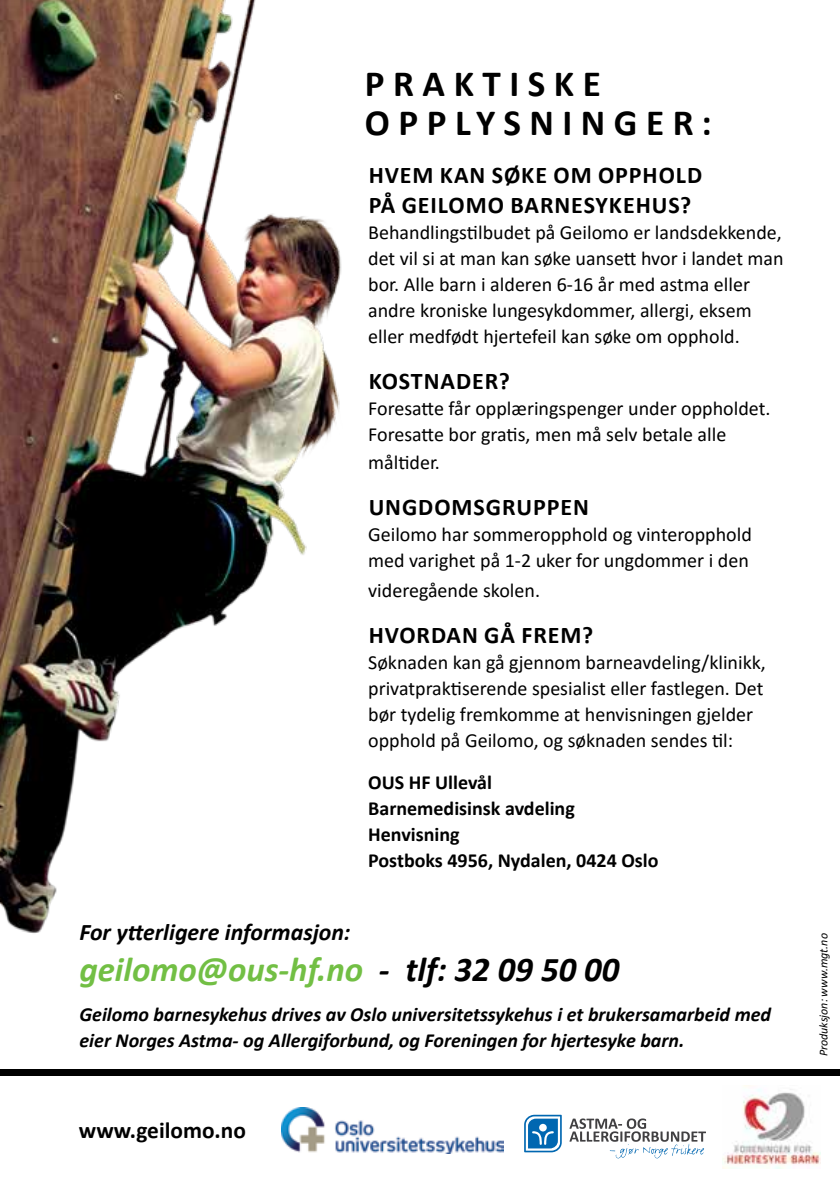
<style>
.page{position:relative;width:840px;height:1191px;background:#fff}
.page>*{position:absolute;margin:0;border:0;box-sizing:border-box;transform-origin:0 0}
.t1{font:700 37.2px/39.4px "Calibri";letter-spacing:.23em;color:#000}
.t2{font:italic 700 34.8px "Calibri";color:#72bf44}
.t3{font:700 24px/30px "Calibri";letter-spacing:.04em;color:#000}
.t4{font:italic 700 23.8px "Calibri";color:#000}
.t5{font:700 23.4px "Calibri";color:#000}
.t6{font:20px/26px "Calibri";color:#000}
.t7{font:italic 700 20px/26px "Calibri";color:#000}
.t8{font:700 20px/26px "Calibri";color:#000}
.t9{font:italic 12px "Calibri";color:#000}
.s1{color:#000}
</style>
<div class="page">
<img style="left:722px;top:1085px;width:97px;height:83px">
<div style="left:0;top:1069px;width:839px;height:6px;background:#000"></div>
<svg style="left:524px;top:1114px;width:37px;height:38px"></svg>
<svg style="left:569px;top:1118px;width:136px;height:40px"></svg>
<img style="left:281px;top:1107px;width:222px;height:46px">
<img style="left:0;top:0;width:342px;height:934px">
<h1 class="t1" style="left:365px;top:63px;width:348px">PRAKTISKE<br>OPPLYSNINGER:</h1>
<p class="t3" style="left:368px;top:159px;width:335px">HVEM KAN SØKE OM OPPHOLD<br>PÅ GEILOMO BARNESYKEHUS?</p>
<p class="t6" style="left:368px;top:219px;width:417px">Behandlingstilbudet på Geilomo er landsdekkende, det vil si at man kan søke uansett hvor i landet man bor. Alle barn i alderen 6-16 år med astma eller andre kroniske lungesykdommer, allergi, eksem eller medfødt hjertefeil kan søke om opphold.</p>
<p class="t3" style="left:368px;top:365px;width:143px">KOSTNADER?</p>
<p class="t6" style="left:368px;top:395px;width:403px">Foresatte får opplæringspenger under oppholdet.<br>Foresatte bor gratis, men må selv betale alle</p>
<p class="t6" style="left:368px;top:449px;width:73px">måltider.</p>
<p class="t3" style="left:368px;top:491px;width:222px">UNGDOMSGRUPPEN</p>
<p class="t6" style="left:368px;top:521px;width:385px">Geilomo har sommeropphold og vinteropphold med varighet på 1-2 uker for ungdommer i den</p>
<p class="t6" style="left:368px;top:577px;width:173px">videregående skolen.</p>
<p class="t3" style="left:368px;top:619px;width:226px">HVORDAN GÅ FREM?</p>
<p class="t6" style="left:368px;top:649px;width:399px">Søknaden kan gå gjennom barneavdeling/klinikk, privatpraktiserende spesialist eller fastlegen. Det bør tydelig fremkomme at henvisningen gjelder opphold på Geilomo, og søknaden sendes til:</p>
<p class="t8" style="left:368px;top:768px;width:292px">OUS HF Ullevål<br>Barnemedisinsk avdeling<br>Henvisning<br>Postboks 4956, Nydalen, 0424 Oslo</p>
<p class="t4" style="left:79px;top:915px;width:272px">For ytterligere informasjon:</p>
<h2 class="t2" style="left:79px;top:944px;width:541px">geilomo@ous-hf.no <span class="s1">- tlf: 32 09 50 00</span></h2>
<p class="t7" style="left:79px;top:1001px;width:692px">Geilomo barnesykehus drives av Oslo universitetssykehus i et brukersamarbeid med eier Norges Astma- og Allergiforbund, og Foreningen for hjertesyke barn.</p>
<p class="t5" style="left:79px;top:1113px;width:168px">www.geilomo.no</p>
<p class="t9" style="left:814px;top:1056px;width:125px;rotate:-90deg">Produksjon: www.mgt.no</p>
</div>
